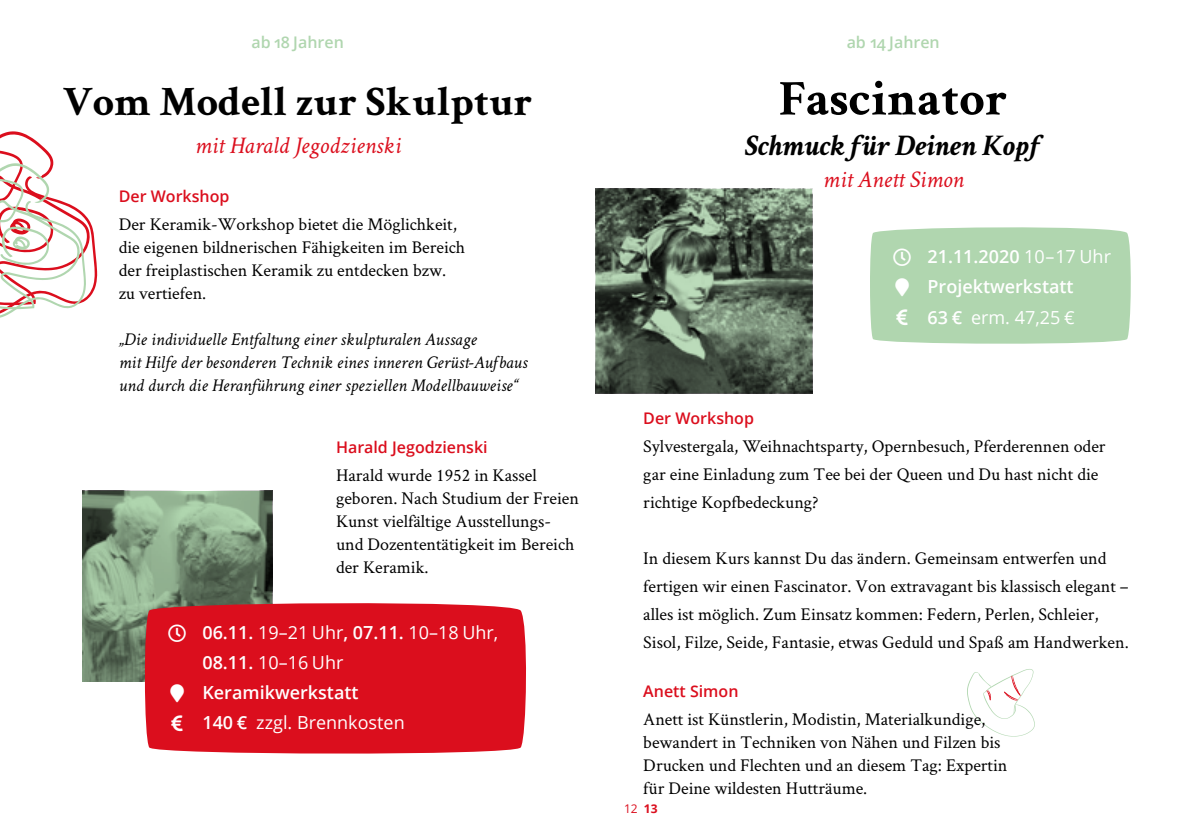
<style>
.page{position:relative;width:1191px;height:840px;background:#fff}
.page>*{position:absolute;margin:0;border:0;box-sizing:border-box;transform-origin:0 0}
.t1{font:700 50px "Crimson Text";color:#000}
.t2{font:700 42px "Crimson Text";color:#000}
.t3{font:italic 700 30px "Crimson Text";color:#000}
.t4{font:italic 24px "Crimson Text";color:#db0e1d}
.t5{font:18px/23px "Crimson Text";color:#000}
.t6{font:italic 18px/23px "Crimson Text";color:#000}
.t7{font:18px/30px "Open Sans";color:#fff}
.t8{font:600 18px/30px "Open Sans";color:#fff}
.t9{font:600 16px "Open Sans";color:#db0e1d}
.t10{font:600 16px "Open Sans";color:#b0d6af}
.t11{font:12px "Open Sans";color:#db0e1d}
.s1{font-weight:600}
.s2{font-weight:400}
.s3{font-weight:700}
</style>
<div class="page">
<svg style="left:82px;top:490px;width:190px;height:191px;background:#799378"></svg>
<svg style="left:143px;top:599px;width:383px;height:155px;background:#da1a28"></svg>
<svg style="left:967px;top:669px;width:67px;height:67px"></svg>
<svg style="left:595px;top:189px;width:217px;height:204px;background:#586757"></svg>
<svg style="left:0;top:131px;width:97px;height:187px"></svg>
<svg style="left:168px;top:624px;width:18px;height:17px"></svg>
<svg style="left:170px;top:683px;width:14px;height:19px"></svg>
<svg style="left:171px;top:715px;width:12px;height:15px"></svg>
<div style="left:870px;top:227px;width:261px;height:117px;background:#b0d6af"></div>
<p class="t10" style="left:252px;top:31px;width:94px">ab 18 Jahren</p>
<h2 class="t2" style="left:63px;top:75px;width:471px">Vom Modell zur Skulptur</h2>
<h3 class="t4" style="left:195px;top:132px;width:207px">mit Harald Jegodzienski</h3>
<p class="t9" style="left:119px;top:185px;width:112px">Der Workshop</p>
<p class="t5" style="left:119px;top:212px;width:348px">Der Keramik-Workshop bietet die Möglichkeit, die eigenen bildnerischen Fähigkeiten im Bereich der freiplastischen Keramik zu entdecken bzw. zu vertiefen.</p>
<p class="t6" style="left:119px;top:327px;width:410px">„Die individuelle Entfaltung einer skulpturalen Aussage<br>mit Hilfe der besonderen Technik eines inneren Gerüst-Aufbaus und durch die Heranführung einer speziellen Modellbauweise“</p>
<p class="t9" style="left:336px;top:436px;width:153px">Harald Jegodzienski</p>
<p class="t5" style="left:336px;top:463px;width:244px">Harald wurde 1952 in Kassel geboren. Nach Studium der Freien<br>Kunst vielfältige Ausstellungs&shy;und Dozententätigkeit im Bereich der Keramik.</p>
<p class="t7" style="left:202px;top:617px;width:297px"><span class="s1">06.11.</span> 19–21 Uhr<span class="s1">, 07.11.</span> 10–18 Uhr,<br><span class="s1">08.11.</span> 10–16 Uhr<br><span class="s1">Keramikwerkstatt<br>140 €</span> zzgl. Brennkosten</p>
<p class="t10" style="left:846px;top:31px;width:95px">ab 14 Jahren</p>
<h1 class="t1" style="left:779px;top:68px;width:230px">Fascinator</h1>
<h3 class="t3" style="left:745px;top:127px;width:297px">Schmuck für Deinen Kopf</h3>
<h3 class="t4" style="left:823px;top:166px;width:142px">mit Anett Simon</h3>
<p class="t8" style="left:927px;top:241px;width:185px">21.11.2020 <span class="s2">10–17 Uhr<br></span>Projektwerkstatt<br>63 € <span class="s2">erm. 47,25 €</span></p>
<p class="t9" style="left:643px;top:407px;width:112px">Der Workshop</p>
<p class="t5" style="left:643px;top:431px;width:464px;line-height:28px">Sylvestergala, Weihnachtsparty, Opernbesuch, Pferderennen oder gar eine Einladung zum Tee bei der Queen und Du hast nicht die richtige Kopfbedeckung?</p>
<p class="t5" style="left:643px;top:543px;width:487px;line-height:28px">In diesem Kurs kannst Du das ändern. Gemeinsam entwerfen und fertigen wir einen Fascinator. Von extravagant bis klassisch elegant – alles ist möglich. Zum Einsatz kommen: Federn, Perlen, Schleier, Sisol, Filze, Seide, Fantasie, etwas Geduld und Spaß am Handwerken.</p>
<p class="t9" style="left:643px;top:679px;width:97px">Anett Simon</p>
<p class="t5" style="left:643px;top:706px;width:365px">Anett ist Künstlerin, Modistin, Materialkundige, bewandert in Techniken von Nähen und Filzen bis Drucken und Flechten und an diesem Tag: Expertin für Deine wildesten Hutträume.</p>
<p class="t11" style="left:624px;top:800px;width:35px">12 <span class="s3">13</span></p>
</div>
